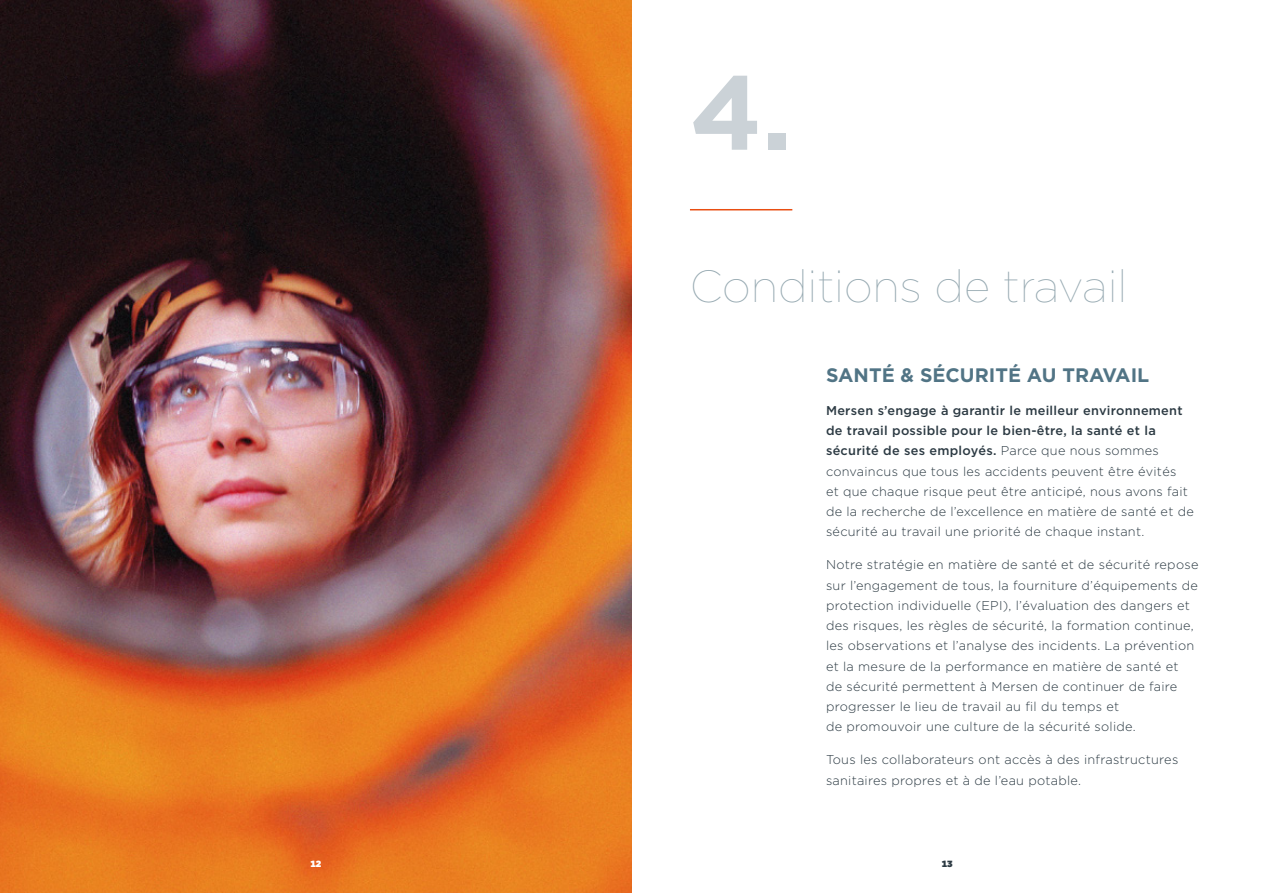
<style>
.page{position:relative;width:1263px;height:893px;background:#fff}
.page>*{position:absolute;margin:0;border:0;box-sizing:border-box;transform-origin:0 0}
.t1{font:700 105px "Gotham";color:#cbd2d7}
.t2{font:100 45px "Gotham";color:#96a9b1}
.t3{font:700 19.5px "Gotham";color:#517485}
.t4{font:300 12.75px/20.2px "Gotham";letter-spacing:.02em;color:#2c3a43}
.t5{font:900 9px "Gotham";color:#fff}
.t6{font:900 9px "Gotham";color:#2c3a43}
.s1{font-weight:500}
</style>
<div class="page">
<img style="left:0;top:0;width:631px;height:893px">
<hr style="left:690px;top:209px;width:102px;height:1px;background:#e94e12">
<h1 class="t1" style="left:690px;top:52px;width:104px">4.</h1>
<h2 class="t2" style="left:690px;top:258px;width:439px">Conditions de travail</h2>
<h3 class="t3" style="left:826px;top:364px;width:325px">SANTÉ &amp; SÉCURITÉ AU TRAVAIL</h3>
<p class="t4" style="left:826px;top:400px;width:369px"><span class="s1">Mersen s’engage à garantir le meilleur environnement de travail possible pour le bien-être, la santé et la sécurité de ses employés.</span> Parce que nous sommes convaincus que tous les accidents peuvent être évités<br>et que chaque risque peut être anticipé, nous avons fait de la recherche de l’excellence en matière de santé et de sécurité au travail une priorité de chaque instant.</p>
<p class="t4" style="left:826px;top:554px;width:374px">Notre stratégie en matière de santé et de sécurité repose sur l’engagement de tous, la fourniture d’équipements de protection individuelle (EPI), l’évaluation des dangers et des risques, les règles de sécurité, la formation continue, les observations et l’analyse des incidents. La prévention et la mesure de la performance en matière de santé et<br>de sécurité permettent à Mersen de continuer de faire progresser le lieu de travail au fil du temps et<br>de promouvoir une culture de la sécurité solide.</p>
<p class="t4" style="left:826px;top:749px;width:354px">Tous les collaborateurs ont accès à des infrastructures sanitaires propres et à de l’eau potable.</p>
<p class="t5" style="left:310px;top:858px;width:12px">12</p>
<p class="t6" style="left:942px;top:858px;width:12px">13</p>
</div>
